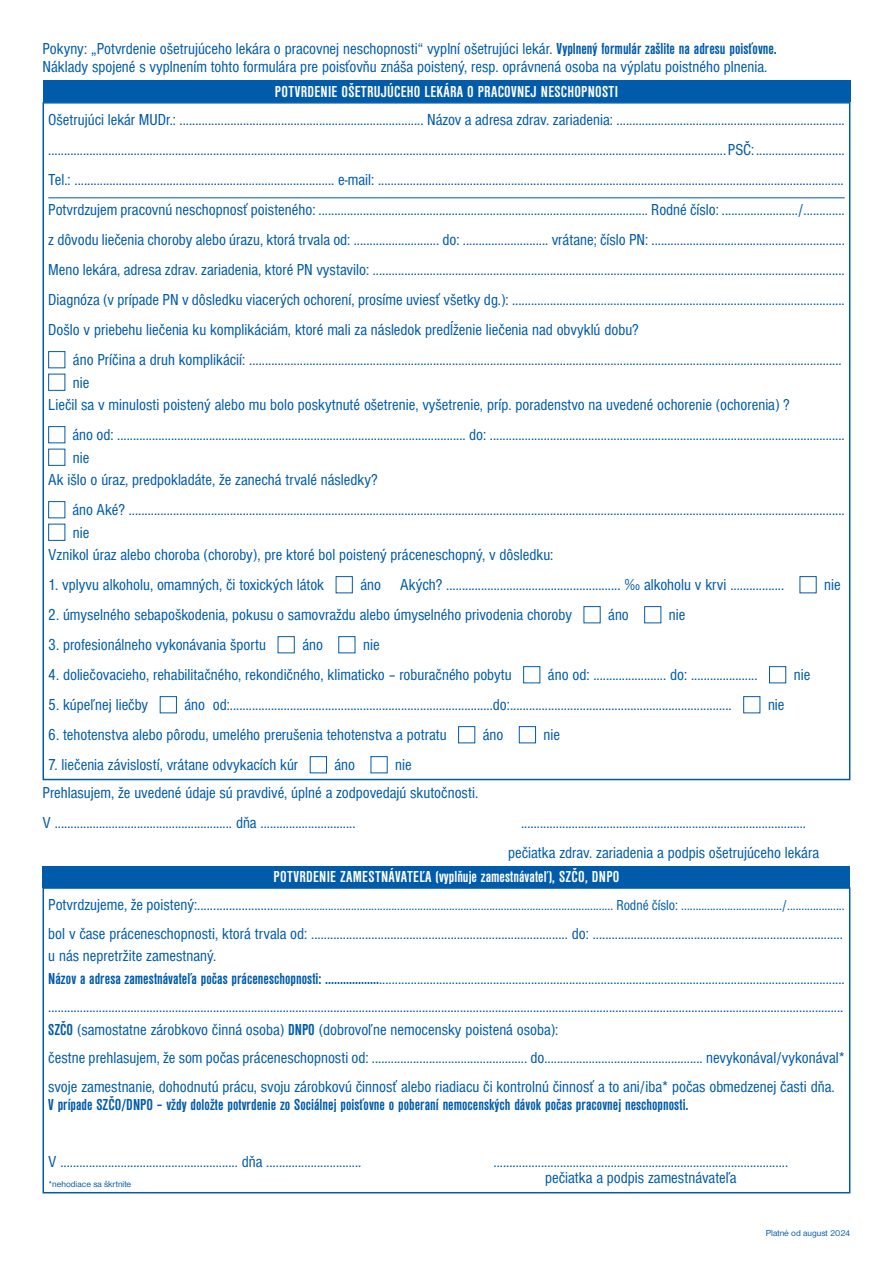
<style>
.page{position:relative;width:893px;height:1263px;background:#fff}
.page>*{position:absolute;margin:0;border:0;box-sizing:border-box;transform-origin:0 0}
.t1{font:condensed 16.5px/30px "Nimbus Sans DOT";color:#005baa}
.t2{font:700 condensed 16.5px "Nimbus Sans DOT";color:#005baa}
.t3{font:700 condensed 16.5px "Nimbus Sans DOT";letter-spacing:.015em;color:#fff}
.t4{font:condensed 15px "Nimbus Sans DOT";color:#005baa}
.t5{font:9px "Nimbus Sans DOT";color:#005baa}
.s1{font-weight:700}
.s2{font-size:16.5px}
</style>
<div class="page">
<hr style="left:48px;top:197px;width:797px;height:1px;background:#005baa">
<div style="left:48px;top:351px;width:17px;height:17px;border:1px solid #005baa"></div>
<div style="left:48px;top:374px;width:17px;height:17px;border:1px solid #005baa"></div>
<div style="left:48px;top:426px;width:17px;height:17px;border:1px solid #005baa"></div>
<div style="left:48px;top:449px;width:17px;height:17px;border:1px solid #005baa"></div>
<div style="left:48px;top:501px;width:17px;height:17px;border:1px solid #005baa"></div>
<div style="left:48px;top:524px;width:17px;height:17px;border:1px solid #005baa"></div>
<div style="left:336px;top:576px;width:17px;height:17px;border:1px solid #005baa"></div>
<div style="left:644px;top:606px;width:17px;height:17px;border:1px solid #005baa"></div>
<div style="left:278px;top:636px;width:17px;height:17px;border:1px solid #005baa"></div>
<div style="left:338px;top:636px;width:17px;height:17px;border:1px solid #005baa"></div>
<div style="left:523px;top:666px;width:17px;height:17px;border:1px solid #005baa"></div>
<div style="left:769px;top:666px;width:17px;height:17px;border:1px solid #005baa"></div>
<div style="left:160px;top:696px;width:17px;height:17px;border:1px solid #005baa"></div>
<div style="left:743px;top:696px;width:17px;height:17px;border:1px solid #005baa"></div>
<div style="left:458px;top:726px;width:17px;height:17px;border:1px solid #005baa"></div>
<div style="left:519px;top:726px;width:17px;height:17px;border:1px solid #005baa"></div>
<div style="left:310px;top:756px;width:17px;height:17px;border:1px solid #005baa"></div>
<div style="left:43px;top:81px;width:807px;height:21px;background:#005baa"></div>
<div style="left:43px;top:887px;width:807px;height:306px;border:2px solid #005baa"></div>
<div style="left:43px;top:866px;width:807px;height:21px;background:#005baa"></div>
<p class="t1" style="left:43px;top:39px;width:736px;line-height:18px">Pokyny: „Potvrdenie ošetrujúceho lekára o pracovnej neschopnosti“ vyplní ošetrujúci lekár. <span class="s1">Vyplnený formulár zašlite na adresu poisťovne.<br></span>Náklady spojené s vyplnením tohto formulára pre poisťovňu znáša poistený, resp. oprávnená osoba na výplatu poistného plnenia.</p>
<p class="t1" style="left:48px;top:105px;width:798px;text-align:justify">Ošetrujúci lekár MUDr.: ............................................................................. Názov a adresa zdrav. zariadenia: ........................................................................ ...................................................................................................................................................................................................................... PSČ: ............................<br>Tel.: .................................................................................. e-mail: ...................................................................................................................................................<br>Potvrdzujem pracovnú neschopnosť poisteného: ........................................................................................................ Rodné číslo: ......................../............. z dôvodu liečenia choroby alebo úrazu, ktorá trvala od: ........................... do: ........................... vrátane; číslo PN: .............................................................<br>Meno lekára, adresa zdrav. zariadenia, ktoré PN vystavilo: .....................................................................................................................................................<br>Diagnóza (v prípade PN v dôsledku viacerých ochorení, prosíme uviesť všetky dg.): .........................................................................................................<br>Došlo v priebehu liečenia ku komplikáciám, ktoré mali za následok predĺženie liečenia nad obvyklú dobu?</p>
<p class="t1" style="left:73px;top:345px;width:770px">áno Príčina a druh komplikácií: ...........................................................................................................................................................................................</p>
<p class="t1" style="left:73px;top:368px;width:18px">nie</p>
<p class="t1" style="left:48px;top:390px;width:743px">Liečil sa v minulosti poistený alebo mu bolo poskytnuté ošetrenie, vyšetrenie, príp. poradenstvo na uvedené ochorenie (ochorenia) ?</p>
<p class="t1" style="left:72px;top:420px;width:774px">áno od: .............................................................................................................. do: ................................................................................................................</p>
<p class="t1" style="left:73px;top:443px;width:18px">nie</p>
<p class="t1" style="left:48px;top:465px;width:331px">Ak išlo o úraz, predpokladáte, že zanechá trvalé následky?</p>
<p class="t1" style="left:72px;top:495px;width:774px">áno Aké? ..................................................................................................................................................................................................................................</p>
<p class="t1" style="left:73px;top:518px;width:18px">nie</p>
<p class="t1" style="left:48px;top:540px;width:507px">Vznikol úraz alebo choroba (choroby), pre ktoré bol poistený práceneschopný, v dôsledku:</p>
<p class="t1" style="left:48px;top:570px;width:277px">1. vplyvu alkoholu, omamných, či toxických látok</p>
<p class="t1" style="left:360px;top:570px;width:425px">áno Akých? ....................................................... ‰ alkoholu v krvi .................</p>
<p class="t1" style="left:824px;top:570px;width:18px">nie</p>
<p class="t1" style="left:48px;top:600px;width:525px">2. úmyselného sebapoškodenia, pokusu o samovraždu alebo úmyselného privodenia choroby</p>
<p class="t1" style="left:608px;top:600px;width:22px">áno</p>
<p class="t1" style="left:669px;top:600px;width:18px">nie</p>
<p class="t1" style="left:48px;top:630px;width:219px">3. profesionálneho vykonávania športu</p>
<p class="t1" style="left:302px;top:630px;width:22px">áno</p>
<p class="t1" style="left:363px;top:630px;width:18px">nie</p>
<p class="t1" style="left:48px;top:660px;width:465px">4. doliečovacieho, rehabilitačného, rekondičného, klimaticko – roburačného pobytu</p>
<p class="t1" style="left:548px;top:660px;width:211px">áno od: ....................... do: .....................</p>
<p class="t1" style="left:794px;top:660px;width:18px">nie</p>
<p class="t1" style="left:48px;top:690px;width:101px">5. kúpeľnej liečby</p>
<p class="t1" style="left:184px;top:690px;width:549px">áno od:...................................................................................do:......................................................................</p>
<p class="t1" style="left:768px;top:690px;width:18px">nie</p>
<p class="t1" style="left:48px;top:720px;width:400px">6. tehotenstva alebo pôrodu, umelého prerušenia tehotenstva a potratu</p>
<p class="t1" style="left:483px;top:720px;width:22px">áno</p>
<p class="t1" style="left:544px;top:720px;width:18px">nie</p>
<p class="t1" style="left:48px;top:750px;width:252px">7. liečenia závislostí, vrátane odvykacích kúr</p>
<p class="t1" style="left:335px;top:750px;width:22px">áno</p>
<p class="t1" style="left:395px;top:750px;width:18px">nie</p>
<p class="t3" style="left:275px;top:83px;width:345px">POTVRDENIE OŠETRUJÚCEHO LEKÁRA O PRACOVNEJ NESCHOPNOSTI</p>
<p class="t1" style="left:43px;top:777px;width:437px">Prehlasujem, že uvedené údaje sú pravdivé, úplné a zodpovedajú skutočnosti.<br>V ........................................................ dňa ..............................</p>
<p class="t1" style="left:508px;top:807px;width:312px;text-align:center">.......................................................................................... pečiatka zdrav. zariadenia a podpis ošetrujúceho lekára</p>
<p class="t3" style="left:274px;top:868px;width:347px">POTVRDENIE ZAMESTNÁVATEĽA (vyplňuje zamestnávateľ), SZČO, DNPO</p>
<p class="t4" style="left:48px;top:897px;width:798px"><span class="s2">Potvrdzujeme, že poistený:........................</span>...................................................................................................................... Rodné číslo: .................................../....................</p>
<p class="t1" style="left:48px;top:922px;width:798px;line-height:22.5px">bol v čase práceneschopnosti, ktorá trvala od: ................................................................................. do: ............................................................................... u nás nepretržite zamestnaný.<br><span class="s1">Názov a adresa zamestnávateľa počas práceneschopnosti: ..................</span>...................................................................................................................................................</p>
<p class="t1" style="left:48px;top:996px;width:797px;line-height:22.5px">...........................................................................................................................................................................................................................................................<br><span class="s1">SZČO</span> (samostatne zárobkovo činná osoba) <span class="s1">DNPO</span> (dobrovoľne nemocensky poistená osoba):</p>
<p class="t1" style="left:48px;top:1044px;width:798px;line-height:28.5px">čestne prehlasujem, že som počas práceneschopnosti od: ................................................. do.................................................. nevykonával/vykonával* svoje zamestnanie, dohodnutú prácu, svoju zárobkovú činnosť alebo riadiacu či kontrolnú činnosť a to ani/iba* počas obmedzenej časti dňa.</p>
<p class="t2" style="left:48px;top:1095px;width:642px">V prípade SZČO/DNPO – vždy doložte potvrdenie zo Sociálnej poisťovne o poberaní nemocenských dávok počas pracovnej neschopnosti.</p>
<p class="t1" style="left:48px;top:1147px;width:315px">V ........................................................ dňa ..............................</p>
<p class="t5" style="left:49px;top:1179px;width:84px">*nehodiace sa škrtnite</p>
<p class="t1" style="left:493px;top:1153px;width:296px;line-height:16.5px;text-align:center">............................................................................................. pečiatka a podpis zamestnávateľa</p>
<p class="t5" style="left:766px;top:1228px;width:86px">Platné od august 2024</p>
</div>
